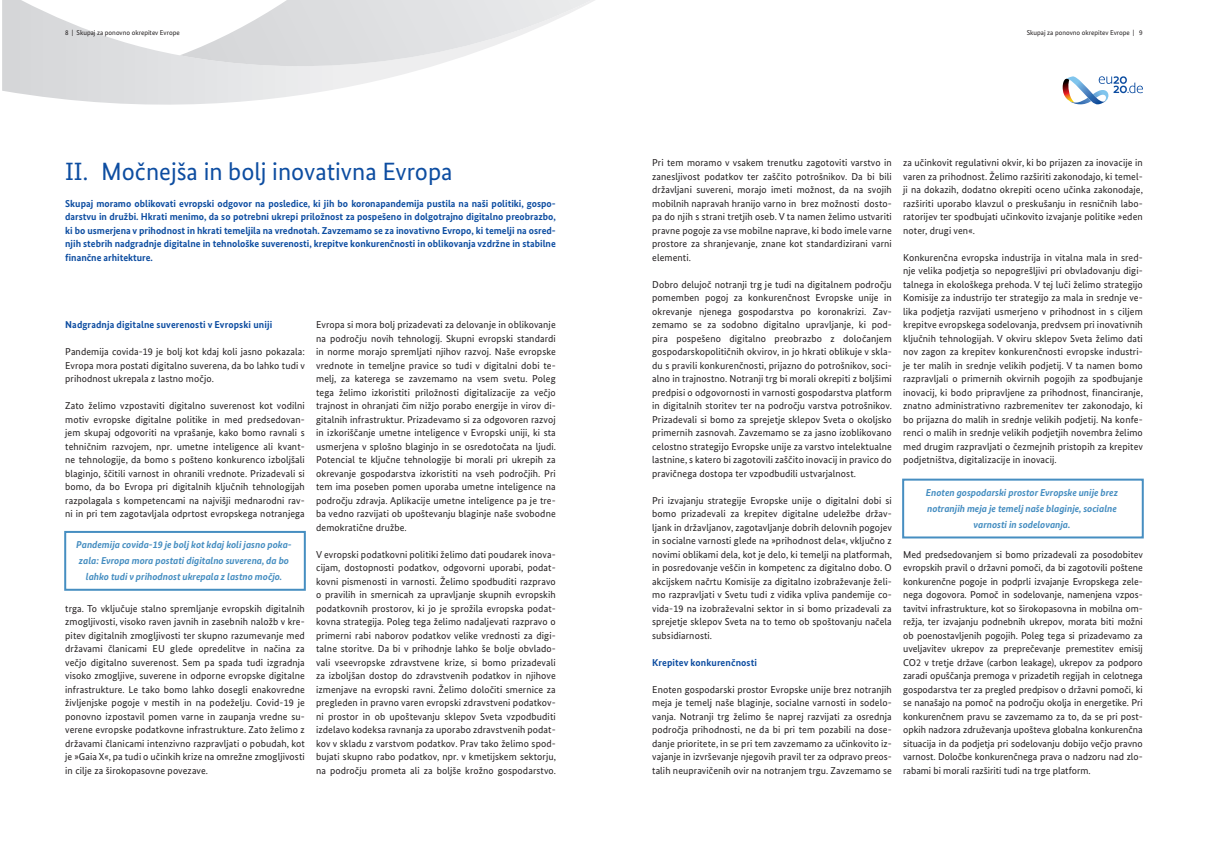
<style>
.page{position:relative;width:1208px;height:859px;background:#fff}
.page>*{position:absolute;margin:0;border:0;box-sizing:border-box;transform-origin:0 0}
.t1{font:25px "Bundes Sans";color:#0d4da1}
.t2{font:10px/13.5px "Bundes Sans";letter-spacing:.01em;color:#231f20;text-align:justify}
.t3{font:700 10px/13.5px "Bundes Sans";letter-spacing:.01em;color:#0d4da1;text-align:justify}
.t4{font:italic 700 10px/16px "Bundes Sans";letter-spacing:-.005em;color:#468ec1;text-align:center}
.t5{font:7px "Bundes Sans";color:#231f20}
</style>
<div class="page">
<svg style="left:2px;top:0;width:593px;height:105px"></svg>
<svg style="left:180px;top:0;width:412px;height:76px"></svg>
<svg style="left:1062px;top:76px;width:81px;height:28px"></svg>
<div style="left:64px;top:531px;width:242px;height:60px;background:#fff;border:2px solid #468ec1"></div>
<div style="left:902px;top:479px;width:241px;height:59px;background:#fff;border:2px solid #468ec1"></div>
<p class="t5" style="left:65px;top:29px;width:116px">8 | Skupaj za ponovno okrepitev Evrope</p>
<p class="t1" style="left:65px;top:156px;width:389px">II. Močnejša in bolj inovativna Evropa</p>
<p class="t3" style="left:65px;top:196px;width:492px">Skupaj moramo oblikovati evropski odgovor na posledice, ki jih bo koronapandemija pustila na naši politiki, gospo&shy;darstvu in družbi. Hkrati menimo, da so potrebni ukrepi priložnost za pospešeno in dolgotrajno digitalno preobrazbo, ki bo usmerjena v prihodnost in hkrati temeljila na vrednotah. Zavzemamo se za inovativno Evropo, ki temelji na osred&shy;njih stebrih nadgradnje digitalne in tehnološke suverenosti, krepitve konkurenčnosti in oblikovanja vzdržne in stabilne finančne arhitekture.</p>
<p class="t3" style="left:65px;top:318px;width:208px">Nadgradnja digitalne suverenosti v Evropski uniji</p>
<p class="t2" style="left:65px;top:345px;width:241px">Pandemija covida-19 je bolj kot kdaj koli jasno pokazala:<br>Evropa mora postati digitalno suverena, da bo lahko tudi v prihodnost ukrepala z lastno močjo.</p>
<p class="t2" style="left:65px;top:399px;width:241px">Zato želimo vzpostaviti digitalno suverenost kot vodilni motiv evropske digitalne politike in med predsedovan&shy;jem skupaj odgovoriti na vprašanje, kako bomo ravnali s tehničnim razvojem, npr. umetne inteligence ali kvant&shy;ne tehnologije, da bomo s pošteno konkurenco izboljšali blaginjo, ščitili varnost in ohranili vrednote. Prizadevali si bomo, da bo Evropa pri digitalnih ključnih tehnologijah razpolagala s kompetencami na najvišji mednarodni rav&shy;ni in pri tem zagotavljala odprtost evropskega notranjega</p>
<p class="t4" style="left:76px;top:537px;width:217px">Pandemija covida-19 je bolj kot kdaj koli jasno poka&shy;zala: Evropa mora postati digitalno suverena, da bo lahko tudi v prihodnost ukrepala z lastno močjo.</p>
<p class="t2" style="left:65px;top:601px;width:241px">trga. To vključuje stalno spremljanje evropskih digitalnih zmogljivosti, visoko raven javnih in zasebnih naložb v kre&shy;pitev digitalnih zmogljivosti ter skupno razumevanje med državami članicami EU glede opredelitve in načina za večjo digitalno suverenost. Sem pa spada tudi izgradnja visoko zmogljive, suverene in odporne evropske digitalne infrastrukture. Le tako bomo lahko dosegli enakovredne življenjske pogoje v mestih in na podeželju. Covid-19 je ponovno izpostavil pomen varne in zaupanja vredne su&shy;verene evropske podatkovne infrastrukture. Zato želimo z državami članicami intenzivno razpravljati o pobudah, kot je »Gaia X«, pa tudi o učinkih krize na omrežne zmogljivosti in cilje za širokopasovne povezave.</p>
<p class="t2" style="left:316px;top:318px;width:241px">Evropa si mora bolj prizadevati za delovanje in oblikovanje na področju novih tehnologij. Skupni evropski standardi in norme morajo spremljati njihov razvoj. Naše evropske vrednote in temeljne pravice so tudi v digitalni dobi te&shy;melj, za katerega se zavzemamo na vsem svetu. Poleg tega želimo izkoristiti priložnosti digitalizacije za večjo trajnost in ohranjati čim nižjo porabo energije in virov di&shy;gitalnih infrastruktur. Prizadevamo si za odgovoren razvoj in izkoriščanje umetne inteligence v Evropski uniji, ki sta usmerjena v splošno blaginjo in se osredotočata na ljudi.<br>Potencial te ključne tehnologije bi morali pri ukrepih za okrevanje gospodarstva izkoristiti na vseh področjih. Pri tem ima poseben pomen uporaba umetne inteligence na področju zdravja. Aplikacije umetne inteligence pa je tre&shy;ba vedno razvijati ob upoštevanju blaginje naše svobodne demokratične družbe.</p>
<p class="t2" style="left:316px;top:547px;width:241px">V evropski podatkovni politiki želimo dati poudarek inova&shy;cijam, dostopnosti podatkov, odgovorni uporabi, podat&shy;kovni pismenosti in varnosti. Želimo spodbuditi razpravo o pravilih in smernicah za upravljanje skupnih evropskih podatkovnih prostorov, ki jo je sprožila evropska podat&shy;kovna strategija. Poleg tega želimo nadaljevati razpravo o primerni rabi naborov podatkov velike vrednosti za digi&shy;talne storitve. Da bi v prihodnje lahko še bolje obvlado&shy;vali vseevropske zdravstvene krize, si bomo prizadevali za izboljšan dostop do zdravstvenih podatkov in njihove izmenjave na evropski ravni. Želimo določiti smernice za pregleden in pravno varen evropski zdravstveni podatkov&shy;ni prostor in ob upoštevanju sklepov Sveta vzpodbuditi izdelavo kodeksa ravnanja za uporabo zdravstvenih podat&shy;kov v skladu z varstvom podatkov. Prav tako želimo spod&shy;bujati skupno rabo podatkov, npr. v kmetijskem sektorju, na področju prometa ali za boljše krožno gospodarstvo.</p>
<p class="t5" style="left:1026px;top:29px;width:118px">Skupaj za ponovno okrepitev Evrope | 9</p>
<p class="t2" style="left:652px;top:156px;width:241px">Pri tem moramo v vsakem trenutku zagotoviti varstvo in zanesljivost podatkov ter zaščito potrošnikov. Da bi bili državljani suvereni, morajo imeti možnost, da na svojih mobilnih napravah hranijo varno in brez možnosti dosto&shy;pa do njih s strani tretjih oseb. V ta namen želimo ustvariti pravne pogoje za vse mobilne naprave, ki bodo imele varne prostore za shranjevanje, znane kot standardizirani varni elementi.</p>
<p class="t2" style="left:652px;top:277px;width:241px">Dobro delujoč notranji trg je tudi na digitalnem področju pomemben pogoj za konkurenčnost Evropske unije in okrevanje njenega gospodarstva po koronakrizi. Zav&shy;zemamo se za sodobno digitalno upravljanje, ki pod&shy;pira pospešeno digitalno preobrazbo z določanjem gospodarskopolitičnih okvirov, in jo hkrati oblikuje v skla&shy;du s pravili konkurenčnosti, prijazno do potrošnikov, soci&shy;alno in trajnostno. Notranji trg bi morali okrepiti z boljšimi predpisi o odgovornosti in varnosti gospodarstva platform in digitalnih storitev ter na področju varstva potrošnikov.<br>Prizadevali si bomo za sprejetje sklepov Sveta o okoljsko primernih zasnovah. Zavzemamo se za jasno izoblikovano celostno strategijo Evropske unije za varstvo intelektualne lastnine, s katero bi zagotovili zaščito inovacij in pravico do pravičnega dostopa ter vzpodbudili ustvarjalnost.</p>
<p class="t2" style="left:652px;top:493px;width:241px">Pri izvajanju strategije Evropske unije o digitalni dobi si bomo prizadevali za krepitev digitalne udeležbe držav&shy;ljank in državljanov, zagotavljanje dobrih delovnih pogojev in socialne varnosti glede na »prihodnost dela«, vključno z novimi oblikami dela, kot je delo, ki temelji na platformah, in posredovanje veščin in kompetenc za digitalno dobo. O akcijskem načrtu Komisije za digitalno izobraževanje želi&shy;mo razpravljati v Svetu tudi z vidika vpliva pandemije co&shy;vida-19 na izobraževalni sektor in si bomo prizadevali za sprejetje sklepov Sveta na to temo ob spoštovanju načela subsidiarnosti.</p>
<p class="t3" style="left:652px;top:655px;width:106px">Krepitev konkurenčnosti</p>
<p class="t2" style="left:652px;top:682px;width:241px">Enoten gospodarski prostor Evropske unije brez notranjih meja je temelj naše blaginje, socialne varnosti in sodelo&shy;vanja. Notranji trg želimo še naprej razvijati za osrednja področja prihodnosti, ne da bi pri tem pozabili na dose&shy;danje prioritete, in se pri tem zavzemamo za učinkovito iz&shy;vajanje in izvrševanje njegovih pravil ter za odpravo preos&shy;talih neupravičenih ovir na notranjem trgu. Zavzemamo se</p>
<p class="t2" style="left:903px;top:156px;width:241px">za učinkovit regulativni okvir, ki bo prijazen za inovacije in varen za prihodnost. Želimo razširiti zakonodajo, ki temel&shy;ji na dokazih, dodatno okrepiti oceno učinka zakonodaje, razširiti uporabo klavzul o preskušanju in resničnih labo&shy;ratorijev ter spodbujati učinkovito izvajanje politike »eden noter, drugi ven«.</p>
<p class="t2" style="left:903px;top:250px;width:241px">Konkurenčna evropska industrija in vitalna mala in sred&shy;nje velika podjetja so nepogrešljivi pri obvladovanju digi&shy;talnega in ekološkega prehoda. V tej luči želimo strategijo Komisije za industrijo ter strategijo za mala in srednje ve&shy;lika podjetja razvijati usmerjeno v prihodnost in s ciljem krepitve evropskega sodelovanja, predvsem pri inovativnih ključnih tehnologijah. V okviru sklepov Sveta želimo dati nov zagon za krepitev konkurenčnosti evropske industri&shy;je ter malih in srednje velikih podjetij. V ta namen bomo razpravljali o primernih okvirnih pogojih za spodbujanje inovacij, ki bodo pripravljene za prihodnost, financiranje, znatno administrativno razbremenitev ter zakonodajo, ki bo prijazna do malih in srednje velikih podjetij. Na konfe&shy;renci o malih in srednje velikih podjetjih novembra želimo med drugim razpravljati o čezmejnih pristopih za krepitev podjetništva, digitalizacije in inovacij.</p>
<p class="t4" style="left:926px;top:484px;width:194px">Enoten gospodarski prostor Evropske unije brez</p>
<p class="t4" style="left:927px;top:500px;width:191px">notranjih meja je temelj naše blaginje, socialne</p>
<p class="t4" style="left:973px;top:516px;width:98px">varnosti in sodelovanja.</p>
<p class="t2" style="left:903px;top:547px;width:241px">Med predsedovanjem si bomo prizadevali za posodobitev evropskih pravil o državni pomoči, da bi zagotovili poštene konkurenčne pogoje in podprli izvajanje Evropskega zele&shy;nega dogovora. Pomoč in sodelovanje, namenjena vzpos&shy;tavitvi infrastrukture, kot so širokopasovna in mobilna om&shy;režja, ter izvajanju podnebnih ukrepov, morata biti možni ob poenostavljenih pogojih. Poleg tega si prizadevamo za uveljavitev ukrepov za preprečevanje premestitev emisij CO2 v tretje države (carbon leakage), ukrepov za podporo zaradi opuščanja premoga v prizadetih regijah in celotnega gospodarstva ter za pregled predpisov o državni pomoči, ki se nanašajo na pomoč na področju okolja in energetike. Pri konkurenčnem pravu se zavzemamo za to, da se pri post&shy;opkih nadzora združevanja upošteva globalna konkurenčna situacija in da podjetja pri sodelovanju dobijo večjo pravno varnost. Določbe konkurenčnega prava o nadzoru nad zlo&shy;rabami bi morali razširiti tudi na trge platform.</p>
</div>
